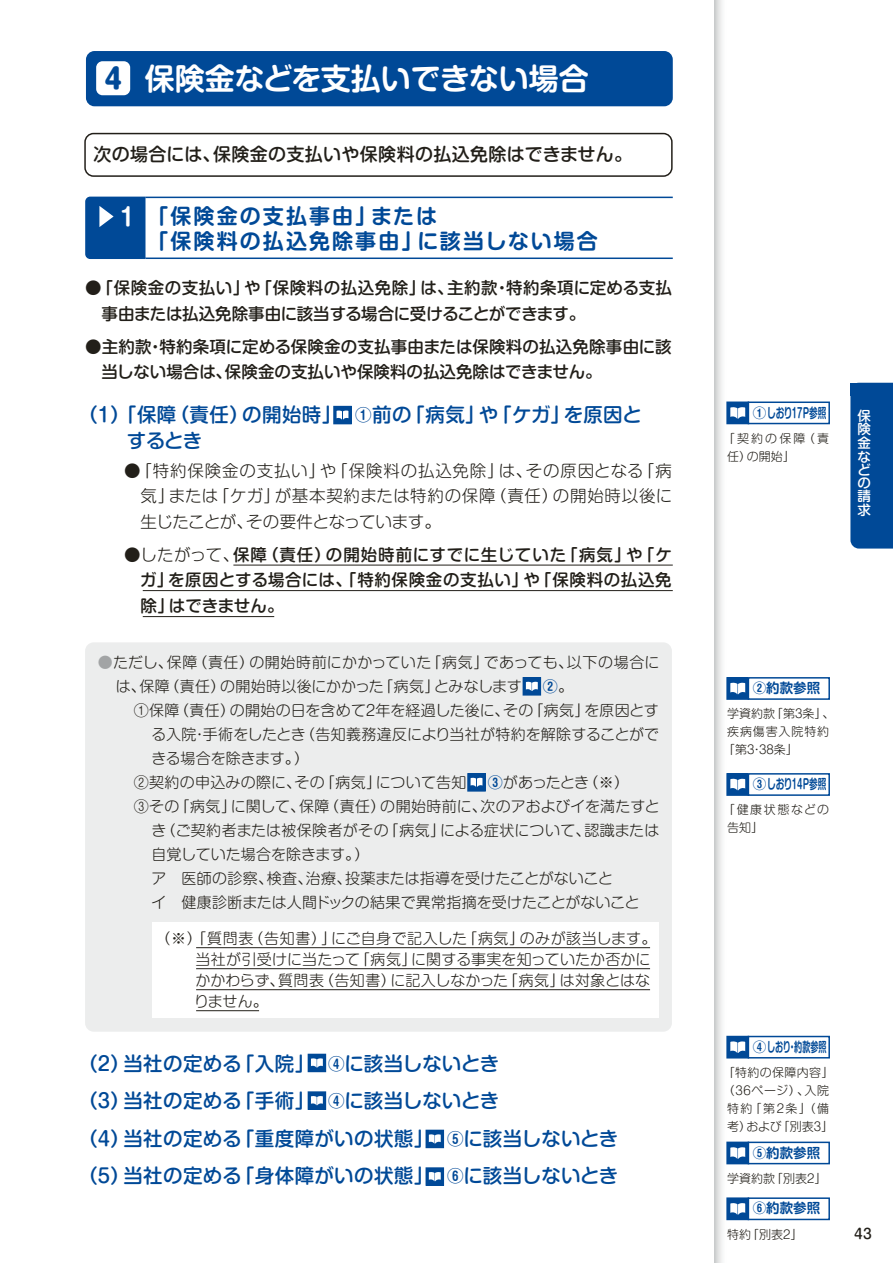
<style>
.page{position:relative;width:893px;height:1263px;background:#fff}
.page>*{position:absolute;margin:0;border:0;box-sizing:border-box;transform-origin:0 0}
.t1{font:30px "Shin M Go Pro De Bold 90 pv RKSJ H";color:#fff}
.t2{font:24px "Shin M Go Pro De Bold 90 pv RKSJ H";color:#fff}
.t3{font:21px/25.2px "Shin M Go Pro De Bold 90 pv RKSJ H";letter-spacing:.1em;color:#004997}
.t4{font:19.5px/37.5px "Shin M Go Pro Medium 90 pv RKSJ H";letter-spacing:.02em;color:#004997}
.t5{font:18px "Shin M Go Pro Medium 90 pv RKSJ H";letter-spacing:.02em;color:#221f19}
.t6{font:16.5px/25.5px "Shin M Go Pro Medium 90 pv RKSJ H";color:#221f19}
.t7{font:16.5px/25.5px "Shin M Go Pro Light 90 pv RKSJ H";letter-spacing:.02em;color:#221f19;text-align:justify}
.t8{font:15px/21px "Shin M Go Pro Light 90 pv RKSJ H";letter-spacing:.01em;color:#221f19}
.t9{font:15px "Shin M Go Pro Light 90 pv RKSJ H";letter-spacing:-.015em;color:#221f19}
.t10{font:13.8px "Shin M Go Pro Medium 90 pv RKSJ H";color:#221f19}
.t11{font:13.5px "Shin M Go Pro De Bold 90 pv RKSJ H";color:#004997}
.t12{font:13.5px/13.5px "Shin M Go Pro Medium 90 pv RKSJ V";color:#fff;text-align:justify}
.t13{font:12px/18px "Shin M Go Pro Light 90 pv RKSJ H";letter-spacing:.025em;color:#221f19;text-align:center}
.t14{font:12px/18px "Shin M Go Pro Light 90 pv RKSJ H";letter-spacing:.175em;color:#221f19}
.t15{font:12px/18px "Shin M Go Pro Light 90 pv RKSJ H";letter-spacing:.135em;color:#221f19}
.t16{font:12px "Shin M Go Pro Light 90 pv RKSJ H";letter-spacing:.07em;color:#221f19}
.s1{font-family:"Shin M Go Pro Heavy 90 pv RKSJ H";font-size:27.15px;color:#004997}
.s2{font-family:"Shin M Go Pro Light 90 pv RKSJ H"}
.s3{font-family:"Shin M Go Pro De Bold 90 pv RKSJ H";font-size:16.5px}
.s4{color:#a2a4a5}
.s5{font-family:"Shin M Go Pro De Bold 90 pv RKSJ H";color:#004997}
</style>
<div class="page">
<svg style="left:714px;top:0;width:13px;height:1263px"></svg>
<div style="left:86px;top:51px;width:587px;height:55px;background:#004997;border-radius:9px"></div>
<div style="left:96px;top:61px;width:34px;height:34px;background:#fff;border-radius:6px"></div>
<div style="left:84px;top:133px;width:589px;height:44px;border:2px solid #221f19;border-radius:9px"></div>
<svg style="left:336px;top:409px;width:13px;height:12px"></svg>
<div style="left:333px;top:406px;width:19px;height:18px;border:2px solid #004997"></div>
<svg style="left:337px;top:410px;width:11px;height:10px"></svg>
<div style="left:308px;top:1054px;width:17px;height:17px;background:#004997"></div>
<div style="left:308px;top:1054px;width:18px;height:18px;border:2px solid #004997"></div>
<svg style="left:311px;top:1058px;width:12px;height:9px"></svg>
<div style="left:308px;top:1092px;width:17px;height:17px;background:#004997"></div>
<div style="left:308px;top:1091px;width:18px;height:19px;border:2px solid #004997"></div>
<svg style="left:311px;top:1096px;width:12px;height:9px"></svg>
<div style="left:426px;top:1130px;width:17px;height:17px;background:#004997"></div>
<div style="left:426px;top:1130px;width:18px;height:18px;border:2px solid #004997"></div>
<svg style="left:429px;top:1134px;width:12px;height:9px"></svg>
<div style="left:426px;top:1168px;width:17px;height:17px;background:#004997"></div>
<div style="left:426px;top:1167px;width:18px;height:19px;border:2px solid #004997"></div>
<svg style="left:429px;top:1172px;width:12px;height:9px"></svg>
<hr style="left:145px;top:197px;width:528px;height:1px;background:#004997">
<hr style="left:145px;top:257px;width:528px;height:2px;background:#004997">
<svg style="left:85px;top:196px;width:62px;height:63px;background:#13579f"></svg>
<hr style="left:143px;top:590px;width:530px;height:1px;background:#221f19">
<hr style="left:233px;top:565px;width:440px;height:1px;background:#221f19">
<hr style="left:143px;top:616px;width:131px;height:1px;background:#221f19">
<div style="left:85px;top:642px;width:587px;height:390px;background:#eceded;border-radius:9px"></div>
<div style="left:523px;top:678px;width:17px;height:17px;background:#004997"></div>
<div style="left:523px;top:677px;width:18px;height:19px;border:2px solid #004997"></div>
<svg style="left:526px;top:682px;width:12px;height:9px"></svg>
<svg style="left:470px;top:776px;width:13px;height:13px"></svg>
<div style="left:467px;top:773px;width:19px;height:19px;border:2px solid #004997"></div>
<svg style="left:471px;top:778px;width:11px;height:9px"></svg>
<div style="left:153px;top:922px;width:506px;height:96px;background:#fff"></div>
<hr style="left:196px;top:947px;width:454px;height:1px;background:#221f19">
<hr style="left:196px;top:968px;width:454px;height:1px;background:#221f19">
<hr style="left:196px;top:989px;width:454px;height:1px;background:#221f19">
<hr style="left:196px;top:1010px;width:63px;height:1px;background:#221f19">
<div style="left:727px;top:402px;width:21px;height:21px;background:#004997"></div>
<div style="left:726px;top:401px;width:23px;height:23px;border:2px solid #004997"></div>
<div style="left:748px;top:401px;width:82px;height:23px;border:2px solid #004997"></div>
<svg style="left:730px;top:407px;width:15px;height:12px"></svg>
<svg style="left:729px;top:776px;width:17px;height:17px"></svg>
<div style="left:726px;top:773px;width:23px;height:23px;border:2px solid #004997"></div>
<div style="left:748px;top:773px;width:82px;height:23px;border:2px solid #004997"></div>
<svg style="left:730px;top:779px;width:15px;height:11px"></svg>
<svg style="left:729px;top:680px;width:17px;height:17px"></svg>
<div style="left:726px;top:677px;width:23px;height:23px;border:2px solid #004997"></div>
<div style="left:748px;top:677px;width:82px;height:23px;border:2px solid #004997"></div>
<svg style="left:730px;top:683px;width:15px;height:11px"></svg>
<div style="left:727px;top:1142px;width:21px;height:21px;background:#004997"></div>
<div style="left:726px;top:1141px;width:23px;height:23px;border:2px solid #004997"></div>
<div style="left:748px;top:1141px;width:82px;height:23px;border:2px solid #004997"></div>
<svg style="left:730px;top:1147px;width:15px;height:12px"></svg>
<div style="left:727px;top:1198px;width:21px;height:21px;background:#004997"></div>
<div style="left:726px;top:1197px;width:23px;height:23px;border:2px solid #004997"></div>
<div style="left:748px;top:1197px;width:82px;height:23px;border:2px solid #004997"></div>
<svg style="left:730px;top:1203px;width:15px;height:11px"></svg>
<div style="left:727px;top:1036px;width:21px;height:22px;background:#004997"></div>
<div style="left:726px;top:1036px;width:23px;height:22px;border:2px solid #004997"></div>
<div style="left:748px;top:1036px;width:82px;height:22px;border:2px solid #004997"></div>
<svg style="left:730px;top:1041px;width:15px;height:12px"></svg>
<div style="left:850px;top:383px;width:43px;height:166px;background:#004997"></div>
<div style="left:850px;top:383px;width:13px;height:12px;background:#004997"></div>
<h1 class="t1" style="left:104px;top:68px;width:486px"><span class="s1">4</span> 保険金などを支払いできない場合</h1>
<p class="t5" style="left:94px;top:147px;width:540px">次の場合には、保険金の支払いや保険料の払込免除はできません。</p>
<h2 class="t2" style="left:120px;top:208px;width:17px">1</h2>
<h3 class="t3" style="left:147px;top:206px;width:452px">「保険金の支払事由」または<br>「保険料の払込免除事由」に該当しない場合</h3>
<p class="t6" style="left:102px;top:277px;width:572px;text-indent:-16px"><span class="s2">●</span>「保険金の支払い」や「保険料の払込免除」は、主約款・特約条項に定める支払事由または払込免除事由に該当する場合に受けることができます。</p>
<p class="t6" style="left:102px;top:336px;width:572px;text-indent:-17px">●主約款・特約条項に定める保険金の支払事由または保険料の払込免除事由に該当しない場合は、保険金の支払いや保険料の払込免除はできません。</p>
<h3 class="t4" style="left:127px;top:405px;width:516px;line-height:25.5px;text-indent:-49px">（1）「保障（責任）の開始時」 <span class="s3">①</span>前の「病気」や「ケガ」を原因とするとき</h3>
<p class="t7" style="left:141px;top:460px;width:533px;text-indent:-17px">●「特約保険金の支払い」や「保険料の払込免除」は、その原因となる「病気」または「ケガ」が基本契約または特約の保障（責任）の開始時以後に生じたことが、その要件となっています。</p>
<p class="t6" style="left:140px;top:544px;width:533px;text-align:justify;text-indent:-16px"><span class="s2">●したがって、</span>保障（責任）の開始時前にすでに生じていた「病気」や「ケガ」を原因とする場合には、「特約保険金の支払い」や「保険料の払込免除」はできません。</p>
<p class="t8" style="left:116px;top:653px;width:545px;line-height:24px;text-indent:-18px"><span class="s4">●</span>ただし、保障（責任）の開始時前にかかっていた「病気」であっても、以下の場合には、保障（責任）の開始時以後にかかった「病気」とみなします　 <span class="s5">②</span>。</p>
<p class="t8" style="left:134px;top:702px;width:526px">①保障（責任）の開始の日を含めて２年を経過した後に、その「病気」を原因とす</p>
<p class="t8" style="left:151px;top:726px;width:509px">る入院・手術をしたとき（告知義務違反により当社が特約を解除することがで</p>
<p class="t9" style="left:151px;top:753px;width:159px">きる場合を除きます。）</p>
<p class="t8" style="left:134px;top:774px;width:497px">②契約の申込みの際に、その「病気」について告知　 <span class="s5">③</span>があったとき（※）</p>
<p class="t8" style="left:134px;top:798px;width:528px">③その「病気」に関して、保障（責任）の開始時前に、次のアおよびイを満たすと</p>
<p class="t8" style="left:151px;top:822px;width:509px">き（ご契約者または被保険者がその「病気」による症状について、認識または</p>
<p class="t8" style="left:152px;top:846px;width:219px">自覚していた場合を除きます。）</p>
<p class="t8" style="left:151px;top:870px;width:463px">ア　医師の診察、検査、治療、投薬または指導を受けたことがないこと</p>
<p class="t8" style="left:151px;top:894px;width:490px">イ　健康診断または人間ドックの結果で異常指摘を受けたことがないこと</p>
<p class="t8" style="left:194px;top:930px;width:464px;text-indent:-39px">（※）「質問表（告知書）」にご自身で記入した「病気」のみが該当します。当社が引受けに当たって「病気」に関する事実を知っていたか否かにかかわらず、質問表（告知書）に記入しなかった「病気」は対象とはなりません。</p>
<h3 class="t4" style="left:78px;top:1047px;width:542px">（2）当社の定める「入院」 <span class="s3">④</span>に該当しないとき<br>（3）当社の定める「手術」 <span class="s3">④</span>に該当しないとき<br>（4）当社の定める「重度障がいの状態」 <span class="s3">⑤</span>に該当しないとき（5）当社の定める「身体障がいの状態」 <span class="s3">⑥</span>に該当しないとき</h3>
<p class="t11" style="left:753px;top:407px;width:75px">①しおり17P参照</p>
<p class="t14" style="left:727px;top:431px;width:104px;text-indent:-4px">「契約の保障（責任）の開始」</p>
<p class="t12" style="left:858px;top:411px;width:15px">保険金などの請求</p>
<p class="t11" style="left:753px;top:683px;width:69px">②約款参照</p>
<p class="t13" style="left:727px;top:706px;width:109px">学資約款「第3条」、</p>
<p class="t16" style="left:727px;top:727px;width:104px">疾病傷害入院特約</p>
<p class="t13" style="left:723px;top:742px;width:76px">「第３・38条」</p>
<p class="t11" style="left:753px;top:779px;width:75px">③しおり14P参照</p>
<p class="t15" style="left:727px;top:802px;width:104px;text-indent:-4px">「健康状態などの告知」</p>
<p class="t11" style="left:753px;top:1042px;width:75px">④しおり・約款参照</p>
<p class="t13" style="left:723px;top:1065px;width:112px">「特約の保障内容」（36ページ）、入院特約「第2条」（備考）および「別表3」</p>
<p class="t11" style="left:753px;top:1147px;width:69px">⑤約款参照</p>
<p class="t13" style="left:727px;top:1171px;width:101px">学資約款「別表2」</p>
<p class="t11" style="left:753px;top:1203px;width:69px">⑥約款参照</p>
<p class="t13" style="left:727px;top:1226px;width:77px">特約「別表２」</p>
<p class="t10" style="left:854px;top:1228px;width:19px">43</p>
</div>
